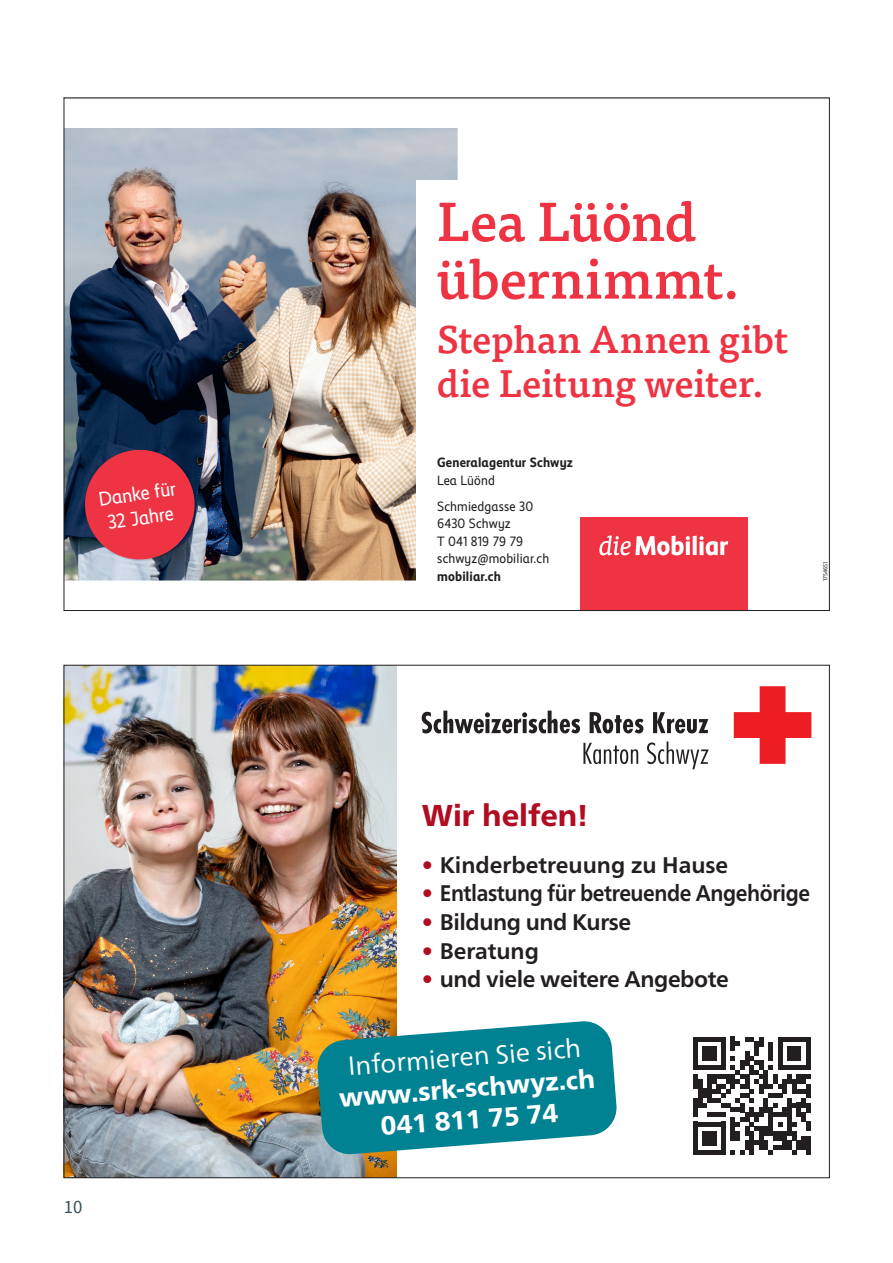
<style>
.page{position:relative;width:893px;height:1263px;background:#fff}
.page>*{position:absolute;margin:0;border:0;box-sizing:border-box;transform-origin:0 0}
.t1{font:500 54.6px/57.6px "Tisa Pro";letter-spacing:-.01em;color:#ee3343}
.t2{font:500 38.25px/44px "Tisa Pro";letter-spacing:-.01em;color:#ee3343}
.t3{font:800 30.15px "Frutiger Neue LTW1 G";color:#b00c22}
.t4{font:800 26.1px/31.3px "Frutiger Neue LTW1 G";color:#fff;text-align:center}
.t5{font:26.1px "Frutiger Neue LTW1 G";color:#fff}
.t6{font:700 22.65px "Frutiger Neue LTW1 G";letter-spacing:-.02em;color:#231f20}
.t7{font:700 22.65px "Frutiger Neue LTW1 G";letter-spacing:-.02em;color:#231f20;scale:.92 1}
.t8{font:700 22.65px "Frutiger Neue LTW1 G";color:#231f20}
.t9{font:19.95px/24px "Mobiliar Realist";color:#fff}
.t10{font:18.75px "Source Sans Pro";color:#2e4f5b}
.t11{font:13.65px/17.4px "Mobiliar Realist";letter-spacing:.01em;color:#231f20}
.t12{font:700 13.65px "Mobiliar Realist";letter-spacing:.01em;color:#231f20}
.t13{font:6px "Mobiliar Realist";letter-spacing:.005em;color:#231f20}
.s1{color:#b00c22}
</style>
<div class="page">
<img style="left:66px;top:667px;width:330px;height:509px">
<svg style="left:734px;top:686px;width:77px;height:78px"></svg>
<svg style="left:422px;top:711px;width:158px;height:22px"></svg>
<svg style="left:590px;top:712px;width:53px;height:21px"></svg>
<svg style="left:653px;top:712px;width:55px;height:21px"></svg>
<svg style="left:583px;top:743px;width:55px;height:21px"></svg>
<svg style="left:647px;top:741px;width:62px;height:28px"></svg>
<svg style="left:316px;top:1020px;width:301px;height:135px;background:#2b929b"></svg>
<div style="left:693px;top:1037px;width:5px;height:28px;background:#231f20"></div>
<div style="left:702px;top:1046px;width:5px;height:14px;background:#231f20"></div>
<div style="left:707px;top:1046px;width:5px;height:14px;background:#231f20"></div>
<hr style="left:712px;top:1046px;width:4px;height:14px;background:#231f20">
<svg style="left:698px;top:1037px;width:23px;height:4px"></svg>
<div style="left:721px;top:1037px;width:5px;height:28px;background:#231f20"></div>
<hr style="left:731px;top:1037px;width:4px;height:14px;background:#231f20">
<hr style="left:745px;top:1051px;width:4px;height:14px;background:#231f20">
<svg style="left:735px;top:1037px;width:19px;height:9px"></svg>
<div style="left:754px;top:1041px;width:5px;height:15px;background:#231f20"></div>
<div style="left:759px;top:1037px;width:5px;height:9px;background:#231f20"></div>
<div style="left:768px;top:1041px;width:5px;height:19px;background:#231f20"></div>
<hr style="left:778px;top:1037px;width:4px;height:28px;background:#231f20">
<div style="left:787px;top:1046px;width:5px;height:14px;background:#231f20"></div>
<div style="left:792px;top:1046px;width:5px;height:14px;background:#231f20"></div>
<hr style="left:797px;top:1046px;width:4px;height:14px;background:#231f20">
<svg style="left:782px;top:1037px;width:24px;height:4px"></svg>
<div style="left:806px;top:1037px;width:5px;height:28px;background:#231f20"></div>
<svg style="left:693px;top:1056px;width:118px;height:98px"></svg>
<div style="left:806px;top:1089px;width:5px;height:9px;background:#231f20"></div>
<div style="left:806px;top:1103px;width:5px;height:9px;background:#231f20"></div>
<div style="left:806px;top:1122px;width:5px;height:9px;background:#231f20"></div>
<div style="left:806px;top:1136px;width:5px;height:9px;background:#231f20"></div>
<div style="left:806px;top:1145px;width:5px;height:9px;background:#231f20"></div>
<img style="left:66px;top:128px;width:682px;height:481px">
<svg style="left:81px;top:446px;width:117px;height:117px;background:#b43b4f"></svg>
<h3 class="t9" style="left:97px;top:487px;width:83px;rotate:-8deg">D anke für<br>32 Jahre</h3>
<h3 class="t10" style="left:64px;top:1195px;width:20px">10</h3>
<h1 class="t1" style="left:437px;top:190px;width:304px">Lea Lüönd übernimmt.</h1>
<h2 class="t2" style="left:437px;top:315px;width:353px">Stephan Annen gibt die Leitung weiter.</h2>
<p class="t12" style="left:437px;top:455px;width:137px">Generalagentur Schwyz</p>
<p class="t11" style="left:437px;top:467px;width:97px;line-height:26px">Lea Lüönd<br>Schmiedgasse 30</p>
<p class="t11" style="left:437px;top:515px;width:113px">6430 Schwyz<br>T 041 819 79 79 schwyz@mobiliar.ch</p>
<p class="t12" style="left:437px;top:568px;width:65px">mobiliar.ch</p>
<p class="t13" style="left:822px;top:580px;width:20px;rotate:-90deg">1754651</p>
<h3 class="t3" style="left:422px;top:798px;width:168px">Wir helfen!</h3>
<h3 class="t8" style="left:422px;top:851px;width:308px"><span class="s1">•</span> Kinderbetreuung zu Hause</h3>
<h3 class="t7" style="left:422px;top:880px;width:424px"><span class="s1">•</span> Entlastung für betreuende Angehörige</h3>
<h3 class="t6" style="left:422px;top:909px;width:211px"><span class="s1">•</span> Bildung und Kurse</h3>
<h3 class="t8" style="left:422px;top:937px;width:119px"><span class="s1">•</span> Beratung</h3>
<h3 class="t6" style="left:422px;top:966px;width:309px"><span class="s1">•</span> und viele weitere Angebote</h3>
<h3 class="t5" style="left:347px;top:1049px;width:235px;rotate:-4deg">Informieren Sie sich</h3>
<h3 class="t4" style="left:338px;top:1081px;width:258px;rotate:-4deg">www.srk-schwyz.ch<br>041 811 75 74</h3>
</div>
